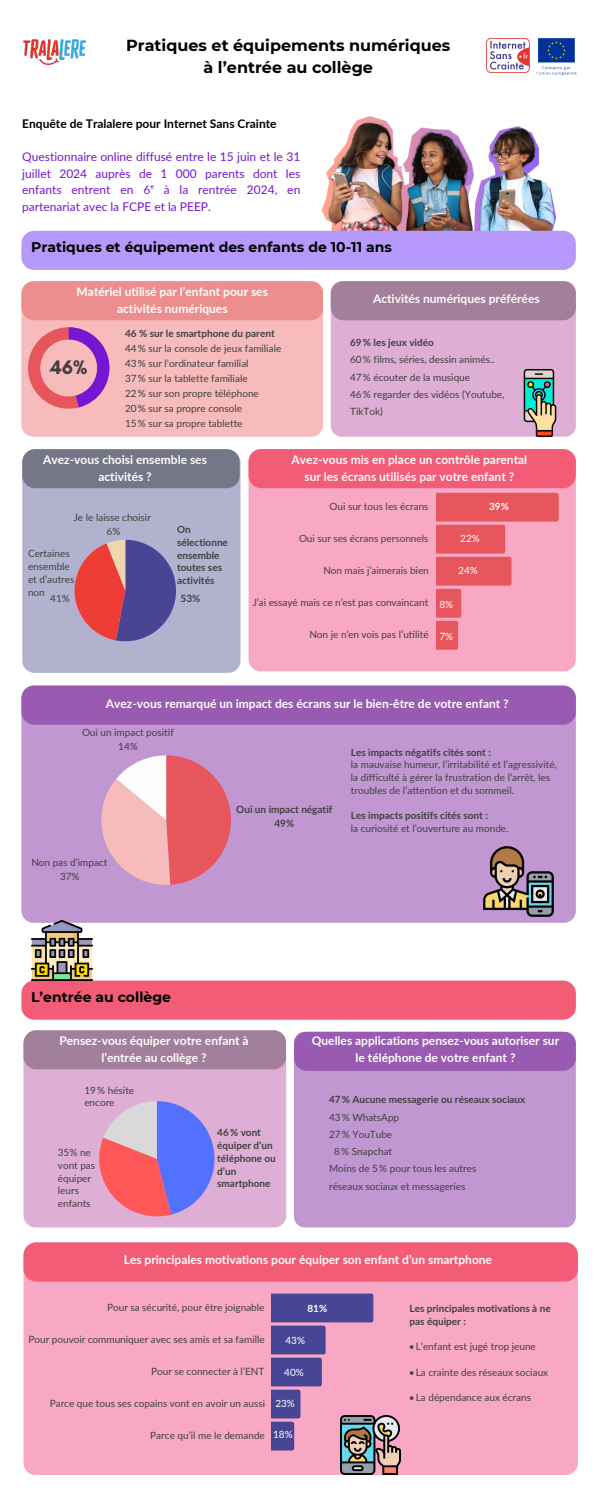
<style>
.page{position:relative;width:600px;height:1500px;background:#fff}
.page>*{position:absolute;margin:0;border:0;box-sizing:border-box;transform-origin:0 0}
.t1{font:700 20px "Glacial Indifference";color:#404040}
.t2{font:700 16px/21.8px "Montserrat";color:#000;text-align:center}
.t3{font:700 14px "Montserrat";color:#000}
.t4{font:700 12px/16.5px "Lato";color:#fefdfe;text-align:center}
.t5{font:12px/16.5px "Lato";color:#7416d2;text-align:justify}
.t6{font:700 12px "Lato";color:#000}
.t7{font:10px/12.8px "Lato";color:#404040}
.t8{font:700 10px/12.8px "Lato";color:#404040}
.t9{font:10px "Lato";color:#fff}
.t10{font:700 10px "Lato";color:#fff}
.s1{font-weight:700}
</style>
<div class="page">
<div style="left:21px;top:281px;width:302px;height:156px;background:#f7bbbb;border-radius:12px"></div>
<img style="left:302px;top:116px;width:266px;height:116px">
<div style="left:331px;top:281px;width:245px;height:156px;background:#deaed4;border-radius:11px"></div>
<svg style="left:28px;top:327px;width:81px;height:82px"></svg>
<div style="left:22px;top:451px;width:219px;height:222px;background:#b2b2cf;border-radius:12px"></div>
<img style="left:23px;top:40px;width:62px;height:25px">
<img style="left:486px;top:38px;width:43px;height:35px">
<div style="left:21px;top:281px;width:302px;height:39px;background:#ed8e8e;border-radius:13px"></div>
<div style="left:331px;top:281px;width:245px;height:39px;background:#a27f9b;border-radius:13px"></div>
<svg style="left:75px;top:540px;width:101px;height:101px"></svg>
<div style="left:22px;top:449px;width:218px;height:39px;background:#767689;border-radius:13px"></div>
<div style="left:249px;top:449px;width:327px;height:222px;background:#f8a8c5;border-radius:12px"></div>
<div style="left:431px;top:661px;width:137px;height:10px;background:#f8a8c5"></div>
<div style="left:249px;top:449px;width:327px;height:39px;background:#f35c76;border-radius:13px"></div>
<svg style="left:436px;top:493px;width:123px;height:157px"></svg>
<div style="left:21px;top:686px;width:555px;height:237px;background:#c197d2;border-radius:12px"></div>
<div style="left:21px;top:686px;width:555px;height:39px;background:#995bb2;border-radius:13px"></div>
<svg style="left:101px;top:755px;width:130px;height:130px"></svg>
<img style="left:502px;top:369px;width:74px;height:68px">
<div style="left:21px;top:231px;width:555px;height:39px;background:#b799fc;border-radius:13px"></div>
<img style="left:483px;top:846px;width:71px;height:71px">
<div style="left:21px;top:981px;width:555px;height:39px;background:#f35c76;border-radius:13px"></div>
<div style="left:23px;top:1032px;width:263px;height:195px;background:#deaed4;border-radius:12px"></div>
<svg style="left:99px;top:1101px;width:115px;height:115px"></svg>
<div style="left:23px;top:1030px;width:263px;height:39px;background:#a27f9b;border-radius:13px"></div>
<div style="left:294px;top:1032px;width:282px;height:195px;background:#c197d2;border-radius:11px"></div>
<div style="left:294px;top:1032px;width:282px;height:39px;background:#995bb2;border-radius:13px"></div>
<div style="left:23px;top:1242px;width:555px;height:233px;background:#f8a8c5;border-radius:12px"></div>
<div style="left:24px;top:1242px;width:554px;height:40px;background:#f35c76;border-radius:13px"></div>
<svg style="left:272px;top:1294px;width:101px;height:157px"></svg>
<img style="left:32px;top:920px;width:61px;height:61px">
<img style="left:341px;top:1416px;width:59px;height:59px">
<img style="left:536px;top:38px;width:41px;height:38px">
<p class="t2" style="left:126px;top:34px;width:326px">Pratiques et équipements numériques à l’entrée au collège</p>
<h1 class="t6" style="left:22px;top:116px;width:256px">Enquête de Tralalere pour Internet Sans Crainte</h1>
<h1 class="t5" style="left:22px;top:148px;width:280px">Questionnaire online diffusé entre le 15 juin et le 31 juillet 2024 auprès de 1 000 parents dont les enfants entrent en 6ᵉ à la rentrée 2024, en partenariat avec la FCPE et la PEEP.</h1>
<p class="t3" style="left:31px;top:238px;width:362px">Pratiques et équipement des enfants de 10-11 ans</p>
<p class="t4" style="left:77px;top:283px;width:193px">Matériel utilisé par l’enfant pour ses activités numériques</p>
<p class="t1" style="left:50px;top:355px;width:39px">46%</p>
<p class="t8" style="left:125px;top:327px;width:151px">46 % sur le smartphone du parent</p>
<p class="t7" style="left:125px;top:342px;width:158px">44 % sur la console de jeux familiale</p>
<p class="t7" style="left:125px;top:357px;width:125px">43 % sur l’ordinateur familial</p>
<p class="t7" style="left:125px;top:372px;width:124px">37 % sur la tablette familiale</p>
<p class="t7" style="left:125px;top:387px;width:135px">22 % sur son propre téléphone</p>
<p class="t7" style="left:125px;top:402px;width:118px">20 % sur sa propre console</p>
<h4 class="t7" style="left:125px;top:417px;width:119px">15 % sur sa propre tablette</h4>
<p class="t4" style="left:373px;top:290px;width:168px">Activités numériques préférées</p>
<p class="t8" style="left:350px;top:336px;width:85px">69 % les jeux vidéo</p>
<p class="t7" style="left:350px;top:353px;width:146px">60 % films, séries, dessin animés..</p>
<p class="t7" style="left:350px;top:370px;width:122px">47 % écouter de la musique</p>
<h4 class="t7" style="left:350px;top:385px;width:156px;line-height:17.2px">46 % regarder des vidéos (Youtube,<br>TikTok)</h4>
<h6 class="t4" style="left:43px;top:451px;width:165px">Avez-vous choisi ensemble ses activités ?</h6>
<p class="t4" style="left:292px;top:451px;width:237px">Avez-vous mis en place un contrôle parental sur les écrans utilisés par votre enfant ?</p>
<p class="t10" style="left:489px;top:500px;width:21px">39%</p>
<p class="t9" style="left:460px;top:532px;width:21px">22%</p>
<p class="t9" style="left:458px;top:564px;width:21px">24%</p>
<h4 class="t9" style="left:439px;top:598px;width:15px">8%</h4>
<p class="t9" style="left:439px;top:630px;width:15px">7%</p>
<p class="t7" style="left:330px;top:500px;width:101px">Oui sur tous les écrans</p>
<p class="t7" style="left:299px;top:532px;width:131px">Oui sur ses écrans personnels</p>
<p class="t7" style="left:323px;top:564px;width:107px">Non mais j’aimerais bien</p>
<p class="t7" style="left:253px;top:596px;width:177px">J’ai essayé mais ce n’est pas convaincant</p>
<p class="t7" style="left:310px;top:628px;width:121px">Non je n’en vois pas l’utilité</p>
<h4 class="t7" style="left:74px;top:511px;width:79px">Je le laisse choisir</h4>
<h6 class="t8" style="left:177px;top:523px;width:52px">On sélectionne ensemble toutes ses activités</h6>
<p class="t7" style="left:107px;top:524px;width:15px">6%</p>
<p class="t7" style="left:28px;top:547px;width:48px">Certaines ensemble et d’autres non</p>
<p class="t7" style="left:50px;top:592px;width:21px">41%</p>
<p class="t8" style="left:181px;top:592px;width:21px">53%</p>
<p class="t4" style="left:106px;top:695px;width:404px">Avez-vous remarqué un impact des écrans sur le bien-être de votre enfant ?</p>
<p class="t7" style="left:351px;top:745px;width:207px"><span class="s1">Les impacts négatifs cités sont :<br></span>la mauvaise humeur, l’irritabilité et l’agressivité, la difficulté à gérer la frustration de l’arrêt, les troubles de l’attention et du sommeil.</p>
<p class="t7" style="left:351px;top:809px;width:159px"><span class="s1">Les impacts positifs cités sont :<br></span>la curiosité et l’ouverture au monde.</p>
<p class="t7" style="left:82px;top:726px;width:93px;line-height:13.5px;text-align:center">Oui un impact positif<br>14%</p>
<p class="t8" style="left:236px;top:802px;width:98px;line-height:13.7px;text-align:center">Oui un impact négatif<br>49%</p>
<p class="t7" style="left:31px;top:856px;width:77px;line-height:13.5px;text-align:center">Non pas d’impact<br>37%</p>
<h4 class="t3" style="left:31px;top:988px;width:141px">L’entrée au collège</h4>
<h6 class="t4" style="left:59px;top:1032px;width:191px">Pensez-vous équiper votre enfant à l’entrée au collège ?</h6>
<p class="t7" style="left:84px;top:1083px;width:51px">19 % hésite encore</p>
<p class="t7" style="left:58px;top:1146px;width:39px">35% ne vont pas équiper leurs enfants</p>
<h4 class="t8" style="left:217px;top:1126px;width:60px">46 % vont équiper d’un téléphone ou d’un smartphone</h4>
<h4 class="t4" style="left:312px;top:1032px;width:249px">Quelles applications pensez-vous autoriser sur le téléphone de votre enfant ?</h4>
<p class="t8" style="left:329px;top:1093px;width:198px">47 % Aucune messagerie ou réseaux sociaux</p>
<p class="t7" style="left:329px;top:1110px;width:72px">43 % WhatsApp</p>
<p class="t7" style="left:329px;top:1128px;width:65px">27 % YouTube</p>
<p class="t7" style="left:334px;top:1145px;width:60px">8 % Snapchat</p>
<p class="t7" style="left:329px;top:1162px;width:149px">Moins de 5 % pour tous les autres</p>
<p class="t7" style="left:329px;top:1179px;width:138px">réseaux sociaux et messageries</p>
<h6 class="t4" style="left:124px;top:1252px;width:370px">Les principales motivations pour équiper son enfant d’un smartphone</h6>
<p class="t8" style="left:410px;top:1302px;width:143px">Les principales motivations à ne pas équiper :</p>
<p class="t7" style="left:410px;top:1340px;width:128px">• L’enfant est jugé trop jeune</p>
<p class="t7" style="left:410px;top:1365px;width:140px">• La crainte des réseaux sociaux</p>
<p class="t7" style="left:410px;top:1391px;width:123px">• La dépendance aux écrans</p>
<p class="t7" style="left:107px;top:1300px;width:159px">Pour sa sécurité, pour être joignable</p>
<p class="t7" style="left:29px;top:1332px;width:238px">Pour pouvoir communiquer avec ses amis et sa famille</p>
<p class="t7" style="left:151px;top:1364px;width:115px">Pour se connecter à l’ENT</p>
<p class="t7" style="left:50px;top:1397px;width:217px">Parce que tous ses copains vont en avoir un aussi</p>
<p class="t7" style="left:150px;top:1429px;width:116px">Parce qu’il me le demande</p>
<h6 class="t10" style="left:307px;top:1302px;width:21px">81%</h6>
<p class="t9" style="left:285px;top:1334px;width:21px">43%</p>
<p class="t9" style="left:284px;top:1366px;width:21px">40%</p>
<p class="t9" style="left:275px;top:1397px;width:21px">23%</p>
<p class="t9" style="left:273px;top:1429px;width:21px">18%</p>
</div>
